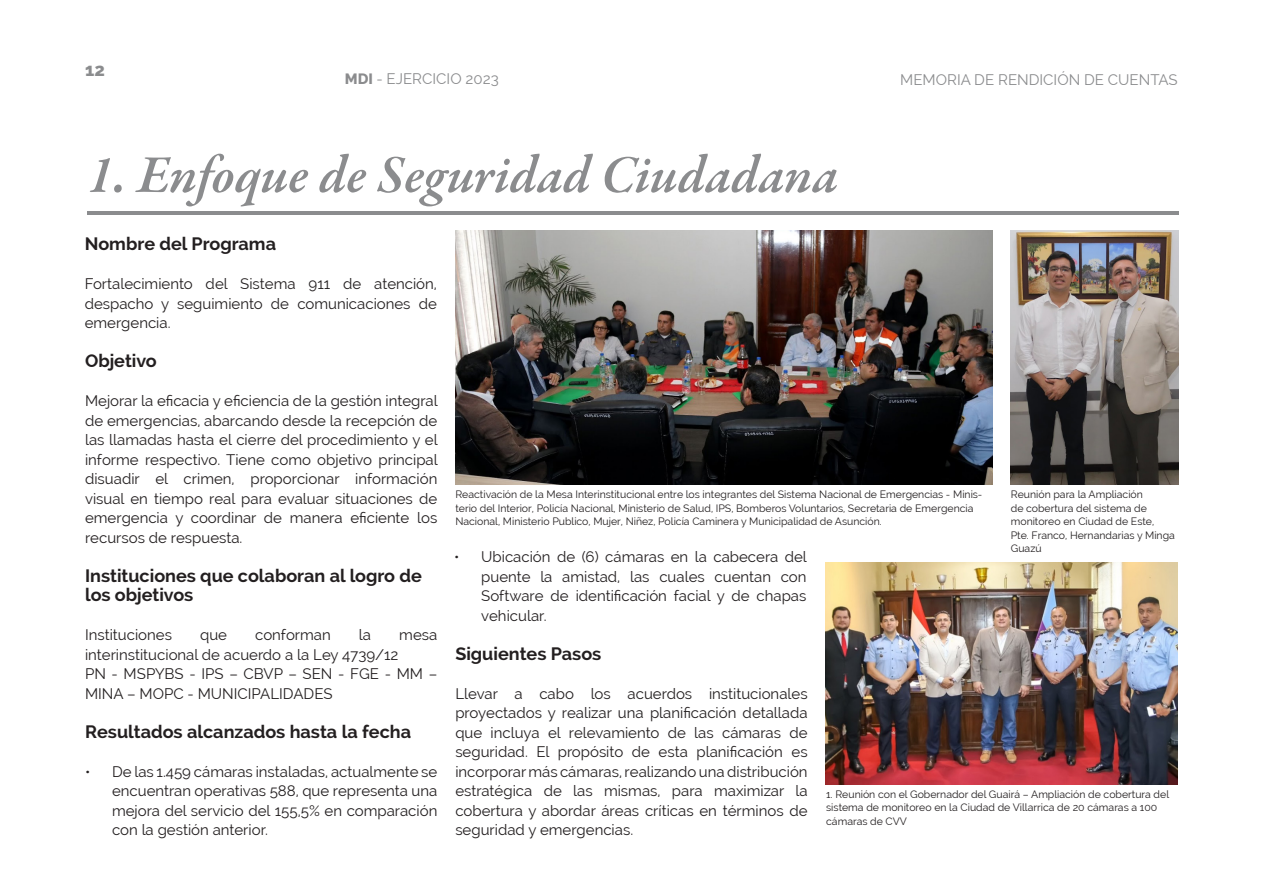
<style>
.page{position:relative;width:1263px;height:893px;background:#fff}
.page>*{position:absolute;margin:0;border:0;box-sizing:border-box;transform-origin:0 0}
.Titular_MDI{font:italic 600 54px "Garamond Premr Pro";color:#8b8c8e}
.Titulo_2{font:700 18px/19.5px "Raleway";color:#231f20}
.t1{font:800 18px "Raleway";color:#8b8c8e}
.Texto_Corrido{font:15px/19.5px "Raleway";color:#231f20;text-align:justify}
.t2{font:15px "Raleway";color:#8b8c8e}
.Epigrafe{font:10.5px/13.5px "Raleway";color:#231f20}
.s1{font-weight:800}
</style>
<div class="page">
<hr style="left:87px;top:212px;width:1091px;height:3px;background:#8b8c8e">
<img style="left:825px;top:562px;width:352px;height:222px">
<img style="left:1011px;top:231px;width:167px;height:253px">
<img style="left:455px;top:231px;width:538px;height:253px">
<p class="t1" style="left:85px;top:60px;width:21px">12</p>
<p class="t2" style="left:345px;top:70px;width:155px"><span class="s1">MDI</span> - EJERCICIO 2023</p>
<p class="t2" style="left:900px;top:71px;width:279px">MEMORIA DE RENDICIÓN DE CUENTAS</p>
<p class="Titular_MDI" style="left:87px;top:141px;width:752px">1. Enfoque de Seguridad Ciudadana</p>
<p class="Titulo_2" style="left:85px;top:234px;width:193px">Nombre del Programa</p>
<p class="Texto_Corrido" style="left:85px;top:274px;width:354px">Fortalecimiento del Sistema 911 de atención, despacho y seguimiento de comunicaciones de emergencia.</p>
<p class="Titulo_2" style="left:85px;top:351px;width:73px">Objetivo</p>
<p class="Texto_Corrido" style="left:85px;top:391px;width:354px">Mejorar la eficacia y eficiencia de la gestión integral de emergencias, abarcando desde la recepción de las llamadas hasta el cierre del procedimiento y el informe respectivo. Tiene como objetivo principal disuadir el crimen, proporcionar información visual en tiempo real para evaluar situaciones de emergencia y coordinar de manera eficiente los recursos de respuesta.</p>
<p class="Titulo_2" style="left:85px;top:566px;width:338px">Instituciones que colaboran al logro de los objetivos</p>
<p class="Texto_Corrido" style="left:85px;top:625px;width:88px">Instituciones</p>
<p class="Texto_Corrido" style="left:200px;top:625px;width:28px">que</p>
<p class="Texto_Corrido" style="left:255px;top:625px;width:77px">conforman</p>
<p class="Texto_Corrido" style="left:359px;top:625px;width:14px">la</p>
<p class="Texto_Corrido" style="left:399px;top:625px;width:40px">mesa</p>
<p class="Texto_Corrido" style="left:85px;top:645px;width:315px">interinstitucional de acuerdo a la Ley 4739/12</p>
<p class="Texto_Corrido" style="left:85px;top:664px;width:354px">PN - MSPYBS - IPS – CBVP – SEN - FGE - MM –<br>MINA – MOPC - MUNICIPALIDADES</p>
<p class="Titulo_2" style="left:85px;top:722px;width:328px">Resultados alcanzados hasta la fecha</p>
<p class="Texto_Corrido" style="left:112px;top:762px;width:327px;text-indent:-27px">• De las 1.459 cámaras instaladas, actualmente se encuentran operativas 588, que representa una mejora del servicio del 155,5% en comparación con la gestión anterior.</p>
<p class="Epigrafe" style="left:455px;top:488px;width:528px">Reactivación de la Mesa Interinstitucional entre los integrantes del Sistema Nacional de Emergencias - Minis&shy;terio del Interior, Policía Nacional, Ministerio de Salud, IPS, Bomberos Voluntarios, Secretaria de Emergencia<br>Nacional, Ministerio Publico, Mujer, Niñez, Policía Caminera y Municipalidad de Asunción.</p>
<p class="Epigrafe" style="left:1011px;top:488px;width:166px">Reunión para la Ampliación<br>de cobertura del sistema de monitoreo en Ciudad de Este,<br>Pte. Franco, Hernandarias y Minga<br>Guazú</p>
<p class="Texto_Corrido" style="left:481px;top:547px;width:327px;text-indent:-27px">• Ubicación de (6) cámaras en la cabecera del puente la amistad, las cuales cuentan con Software de identificación facial y de chapas vehicular.</p>
<p class="Titulo_2" style="left:455px;top:644px;width:147px">Siguientes Pasos</p>
<p class="Texto_Corrido" style="left:455px;top:684px;width:354px">Llevar a cabo los acuerdos institucionales proyectados y realizar una planificación detallada que incluya el relevamiento de las cámaras de seguridad. El propósito de esta planificación es incorporar más cámaras, realizando una distribución estratégica de las mismas, para maximizar la cobertura y abordar áreas críticas en términos de seguridad y emergencias.</p>
<p class="Epigrafe" style="left:826px;top:787px;width:344px">1. Reunión con el Gobernador del Guairá – Ampliación de cobertura del sistema de monitoreo en la Ciudad de Villarrica de 20 cámaras a 100 cámaras de CVV</p>
</div>
